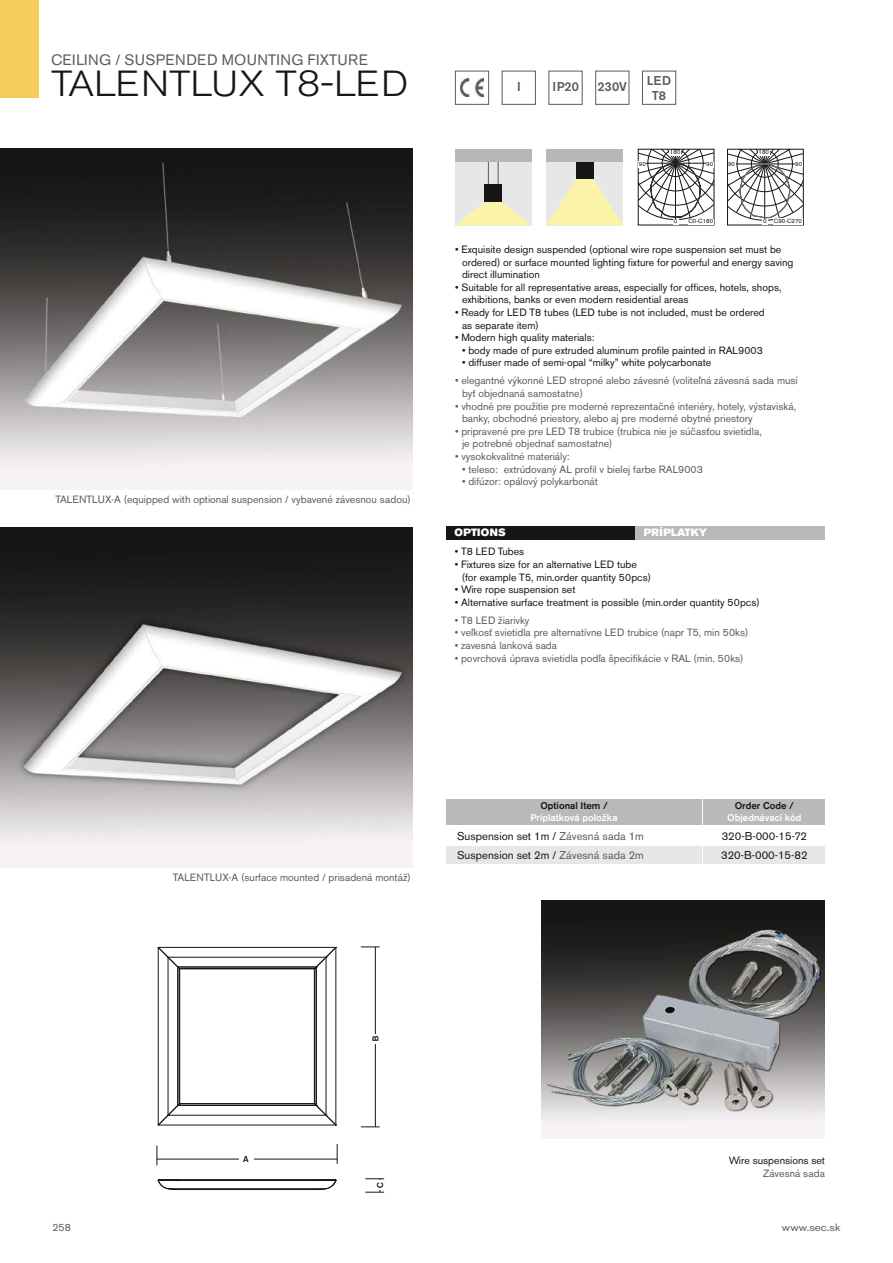
<style>
.page{position:relative;width:893px;height:1263px;background:#fff}
.page>*{position:absolute;margin:0;border:0;box-sizing:border-box;transform-origin:0 0}
.t1{font:300 36px "Akzidenz Grotesk BECE";color:#161615;scale:1.1 1}
.t2{font:15px "Akzidenz Grotesk BECE";letter-spacing:.02em;color:#5b5c5b}
.t3{font:500 12.75px/15.3px "Akzidenz Grotesk BECE";color:#5b5c5b;text-align:center}
.t4{font:11.25px/19.2px "Akzidenz Grotesk BECE";color:#161615}
.t5{font:10.5px/12.6px "Akzidenz Grotesk BECE";color:#5b5c5b}
.t6{font:10.5px/12.6px "Akzidenz Grotesk BECE";color:#161615}
.t7{font:10.5px "Akzidenz Grotesk BECE Super";letter-spacing:.02em;color:#fff}
.t8{font:10.5px "Akzidenz Grotesk BECE";color:#5b5c5b;scale:1.1 1}
.t9{font:500 9.75px "Akzidenz Grotesk BECE";color:#fff}
.t10{font:500 9.75px "Akzidenz Grotesk BECE";color:#161615}
.t11{font:700 9px "Nimbus San PCE";color:#161615}
.t12{font:6px "Akzidenz Grotesk BECE";color:#161615}
.s1{color:#5b5c5b}
</style>
<div class="page">
<div style="left:0;top:0;width:38px;height:98px;background:#f5cd5a"></div>
<img style="left:0;top:149px;width:412px;height:340px">
<img style="left:0;top:527px;width:412px;height:340px">
<div style="left:446px;top:526px;width:190px;height:13px;background:#161615"></div>
<div style="left:636px;top:526px;width:189px;height:13px;background:#b9b9b9"></div>
<div style="left:455px;top:149px;width:76px;height:76px;background:#e6e7e7"></div>
<svg style="left:456px;top:200px;width:76px;height:25px"></svg>
<hr style="left:488px;top:159px;width:1px;height:38px;background:#5b5c5b">
<hr style="left:498px;top:160px;width:1px;height:39px;background:#5b5c5b">
<div style="left:485px;top:185px;width:17px;height:17px;background:#161615"></div>
<div style="left:455px;top:149px;width:76px;height:13px;background:#b6b8b8"></div>
<div style="left:546px;top:149px;width:77px;height:76px;background:#e6e7e7"></div>
<svg style="left:547px;top:176px;width:76px;height:49px"></svg>
<div style="left:576px;top:162px;width:17px;height:17px;background:#161615"></div>
<div style="left:546px;top:149px;width:77px;height:13px;background:#b6b8b8"></div>
<img style="left:542px;top:900px;width:282px;height:238px">
<div style="left:638px;top:149px;width:76px;height:76px;border:1px solid #161615"></div>
<svg style="left:639px;top:150px;width:75px;height:74px"></svg>
<div style="left:688px;top:219px;width:25px;height:6px;background:#fff"></div>
<div style="left:727px;top:149px;width:77px;height:76px;border:1px solid #161615"></div>
<div style="left:773px;top:218px;width:30px;height:7px;background:#fff"></div>
<div style="left:669px;top:150px;width:12px;height:6px;background:#fff"></div>
<svg style="left:728px;top:150px;width:75px;height:74px"></svg>
<img style="left:460px;top:78px;width:23px;height:18px">
<div style="left:455px;top:71px;width:34px;height:34px;border:1px solid #5b5c5b"></div>
<div style="left:502px;top:71px;width:34px;height:34px;border:1px solid #5b5c5b"></div>
<div style="left:549px;top:71px;width:34px;height:34px;border:1px solid #5b5c5b"></div>
<div style="left:595px;top:71px;width:34px;height:34px;border:1px solid #5b5c5b"></div>
<div style="left:642px;top:71px;width:34px;height:34px;border:1px solid #5b5c5b"></div>
<div style="left:446px;top:799px;width:256px;height:26px;background:#b9b9b9"></div>
<div style="left:446px;top:846px;width:256px;height:17px;background:#e6e7e7"></div>
<div style="left:704px;top:799px;width:121px;height:26px;background:#b9b9b9"></div>
<div style="left:704px;top:846px;width:121px;height:17px;background:#e6e7e7"></div>
<hr style="left:179px;top:969px;width:1px;height:134px;background:#161615">
<hr style="left:158px;top:947px;width:1px;height:178px;background:#161615">
<hr style="left:168px;top:957px;width:1px;height:158px;background:#161615">
<hr style="left:177px;top:967px;width:1px;height:138px;background:#161615">
<hr style="left:180px;top:968px;width:134px;height:1px;background:#161615">
<hr style="left:158px;top:947px;width:178px;height:1px;background:#161615">
<hr style="left:168px;top:957px;width:158px;height:1px;background:#161615">
<hr style="left:178px;top:966px;width:138px;height:1px;background:#161615">
<svg style="left:157px;top:946px;width:23px;height:24px"></svg>
<hr style="left:314px;top:969px;width:1px;height:134px;background:#161615">
<hr style="left:335px;top:947px;width:1px;height:178px;background:#161615">
<hr style="left:326px;top:957px;width:1px;height:158px;background:#161615">
<hr style="left:316px;top:967px;width:1px;height:138px;background:#161615">
<svg style="left:314px;top:946px;width:23px;height:24px"></svg>
<hr style="left:180px;top:1103px;width:134px;height:1px;background:#161615">
<svg style="left:157px;top:1103px;width:24px;height:23px"></svg>
<hr style="left:158px;top:1124px;width:178px;height:1px;background:#161615">
<hr style="left:168px;top:1115px;width:158px;height:1px;background:#161615">
<hr style="left:178px;top:1105px;width:138px;height:1px;background:#161615">
<svg style="left:314px;top:1103px;width:23px;height:23px"></svg>
<hr style="left:158px;top:1179px;width:178px;height:1px;background:#161615">
<hr style="left:168px;top:1188px;width:158px;height:1px;background:#161615">
<hr style="left:178px;top:1189px;width:138px;height:1px;background:#161615">
<hr style="left:158px;top:1180px;width:178px;height:1px;background:#161615">
<svg style="left:157px;top:1179px;width:22px;height:11px"></svg>
<svg style="left:315px;top:1179px;width:22px;height:11px"></svg>
<svg style="left:157px;top:1145px;width:1px;height:20px"></svg>
<svg style="left:337px;top:1144px;width:1px;height:20px"></svg>
<hr style="left:157px;top:1159px;width:180px;height:1px;background:#161615">
<div style="left:239px;top:1152px;width:14px;height:12px;background:#fff"></div>
<svg style="left:365px;top:1178px;width:19px;height:15px"></svg>
<hr style="left:375px;top:947px;width:1px;height:180px;background:#161615">
<svg style="left:361px;top:947px;width:19px;height:1px"></svg>
<div style="left:368px;top:1034px;width:13px;height:9px;background:#fff"></div>
<svg style="left:361px;top:1126px;width:19px;height:1px"></svg>
<h2 class="t2" style="left:51px;top:54px;width:318px">CEILING / SUSPENDED MOUNTING FIXTURE</h2>
<h1 class="t1" style="left:51px;top:71px;width:326px">TALENTLUX T8-LED</h1>
<p class="t5" style="left:56px;top:494px;width:357px">TALENTLUX-A (equipped with optional suspension / vybavené závesnou sadou)</p>
<p class="t3" style="left:517px;top:80px;width:5px">I</p>
<p class="t3" style="left:552px;top:80px;width:28px">IP20</p>
<p class="t3" style="left:597px;top:80px;width:31px">230V</p>
<p class="t3" style="left:647px;top:74px;width:26px">LED<br>T8</p>
<p class="t12" style="left:670px;top:150px;width:12px">180</p>
<p class="t12" style="left:759px;top:150px;width:12px">180</p>
<p class="t12" style="left:728px;top:161px;width:8px">90</p>
<p class="t12" style="left:795px;top:162px;width:8px">90</p>
<p class="t12" style="left:639px;top:161px;width:8px">90</p>
<p class="t12" style="left:706px;top:162px;width:8px">90</p>
<p class="t12" style="left:674px;top:219px;width:5px">0</p>
<p class="t12" style="left:688px;top:219px;width:26px">C0-C180</p>
<p class="t12" style="left:774px;top:218px;width:30px">C90-C270</p>
<p class="t12" style="left:763px;top:219px;width:5px">0</p>
<p class="t6" style="left:462px;top:244px;width:333px;text-indent:-7px">• Exquisite design suspended (optional wire rope suspension set must be ordered) or surface mounted lighting fixture for powerful and energy saving direct iIlumination</p>
<p class="t6" style="left:462px;top:282px;width:321px;text-indent:-7px">• Suitable for all representative areas, especially for offices, hotels, shops, exhibitions, banks or even modern residential areas</p>
<p class="t6" style="left:462px;top:307px;width:304px;text-indent:-7px">• Ready for LED T8 tubes (LED tube is not included, must be ordered as separate item)</p>
<p class="t6" style="left:455px;top:332px;width:141px">• Modern high quality materials:</p>
<p class="t6" style="left:462px;top:345px;width:302px">• body made of pure extruded aluminum profile painted in RAL9003</p>
<p class="t6" style="left:462px;top:358px;width:251px">• diffuser made of semi-opal “milky” white polycarbonate</p>
<p class="t5" style="left:462px;top:376px;width:337px;text-indent:-7px">• elegantné výkonné LED stropné alebo závesné (voliteľná závesná sada musí byť objednaná samostatne)</p>
<p class="t5" style="left:462px;top:401px;width:336px;text-indent:-7px">• vhodné pre použitie pre moderné reprezentačné interiéry, hotely, výstaviská, banky, obchodné priestory, alebo aj pre moderné obytné priestory</p>
<p class="t5" style="left:462px;top:426px;width:301px;text-indent:-7px">• pripravené pre pre LED T8 trubice (trubica nie je súčasťou svietidla, je potrebné objednať samostatne)</p>
<p class="t5" style="left:455px;top:451px;width:116px">• vysokokvalitné materiály:</p>
<p class="t5" style="left:462px;top:464px;width:242px">• teleso: extrúdovaný AL profil v bielej farbe RAL9003</p>
<p class="t5" style="left:462px;top:476px;width:137px">• difúzor: opálový polykarbonát</p>
<p class="t7" style="left:455px;top:529px;width:53px">OPTIONS</p>
<p class="t7" style="left:644px;top:529px;width:65px">PRÍPLATKY</p>
<p class="t6" style="left:455px;top:546px;width:71px">• T8 LED Tubes</p>
<p class="t6" style="left:462px;top:559px;width:191px;text-indent:-7px">• Fixtures size for an alternative LED tube (for example T5, min.order quantity 50pcs)</p>
<p class="t6" style="left:455px;top:584px;width:122px">• Wire rope suspension set</p>
<p class="t6" style="left:455px;top:597px;width:306px">• Alternative surface treatment is possible (min.order quantity 50pcs)</p>
<p class="t5" style="left:455px;top:615px;width:76px">• T8 LED žiarivky</p>
<p class="t5" style="left:455px;top:627px;width:295px">• veľkosť svietidla pre alternatívne LED trubice (napr T5, min 50ks)</p>
<p class="t5" style="left:455px;top:640px;width:104px">• zavesná lanková sada</p>
<p class="t5" style="left:455px;top:653px;width:290px">• povrchová úprava svietidla podľa špecifikácie v RAL (min. 50ks)</p>
<p class="t5" style="left:173px;top:873px;width:239px">TALENTLUX-A (surface mounted / prisadená montáž)</p>
<p class="t10" style="left:540px;top:802px;width:69px">Optional Item /</p>
<p class="t9" style="left:530px;top:814px;width:89px">Príplatková položka</p>
<p class="t4" style="left:457px;top:827px;width:188px">Suspension set 1m / <span class="s1">Závesná sada 1m<br></span>Suspension set 2m / <span class="s1">Závesná sada 2m</span></p>
<p class="t10" style="left:735px;top:802px;width:61px">Order Code /</p>
<p class="t9" style="left:727px;top:814px;width:76px">Objednávací kód</p>
<p class="t4" style="left:721px;top:827px;width:88px">320-B-000-15-72<br>320-B-000-15-82</p>
<p class="t11" style="left:243px;top:1155px;width:7px">A</p>
<p class="t11" style="left:372px;top:1041px;width:7px;rotate:-90deg">B</p>
<p class="t11" style="left:376px;top:1188px;width:7px;rotate:-90deg">C</p>
<p class="t6" style="left:729px;top:1155px;width:98px">Wire suspensions set</p>
<p class="t5" style="left:763px;top:1168px;width:63px">Závesná sada</p>
<p class="t5" style="left:53px;top:1222px;width:20px">258</p>
<p class="t8" style="left:782px;top:1224px;width:55px">www.sec.sk</p>
</div>
